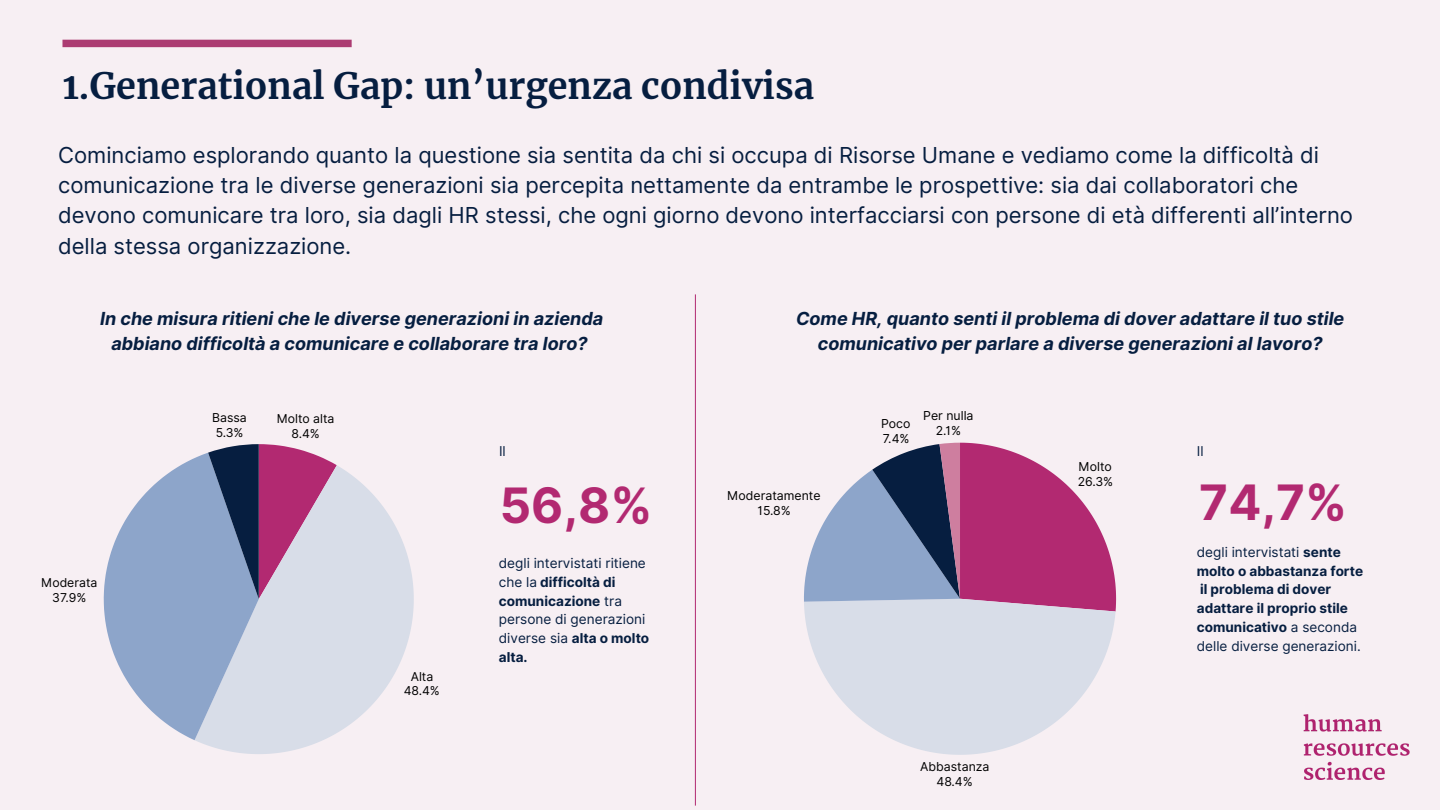
<style>
.page{position:relative;width:1440px;height:810px;background:#f7eff3}
.page>*{position:absolute;margin:0;border:0;box-sizing:border-box;transform-origin:0 0}
.t1{font:700 48.8px "Inter";color:#b22971}
.t2{font:700 36px "Merriweather";color:#061e40}
.t3{font:22px/30.2px "Inter";color:#061e40}
.t4{font:italic 700 18px/24.8px "Inter";color:#061e40;text-align:center}
.t5{font:700 13.6px/18.8px "Inter";color:#061e40}
.t6{font:13.6px/18.8px "Inter";color:#061e40}
.t7{font:12.3px/15px "Inter";color:#000;text-align:center}
.t8{font:12.2px/14.9px "Inter";color:#000;text-align:center}
.s1{font-weight:700}
.s2{font-weight:400}
</style>
<div class="page">
<svg style="left:804px;top:611px;width:312px;height:144px;fill:#d8dde8"></svg>
<svg style="left:804px;top:443px;width:312px;height:168px"></svg>
<svg style="left:195px;top:465px;width:219px;height:289px;fill:#d8dde8"></svg>
<svg style="left:104px;top:444px;width:233px;height:296px;background:#adacc8"></svg>
<hr style="left:695px;top:294px;width:1px;height:512px;background:#b22971">
<img style="left:1303px;top:714px;width:107px;height:66px">
<div style="left:62px;top:40px;width:290px;height:7px;background:#ac3c72"></div>
<h2 class="t2" style="left:62px;top:63px;width:753px">1.Generational Gap: un’urgenza condivisa</h2>
<h3 class="t3" style="left:58px;top:140px;width:1296px">Cominciamo esplorando quanto la questione sia sentita da chi si occupa di Risorse Umane e vediamo come la difficoltà di comunicazione tra le diverse generazioni sia percepita nettamente da entrambe le prospettive: sia dai collaboratori che devono comunicare tra loro, sia dagli HR stessi, che ogni giorno devono interfacciarsi con persone di età differenti all’interno della stessa organizzazione.</h3>
<p class="t4" style="left:100px;top:306px;width:505px">In che misura ritieni che le diverse generazioni in azienda abbiano difficoltà a comunicare e collaborare tra loro?</p>
<p class="t8" style="left:41px;top:576px;width:58px">Moderata<br>37.9%</p>
<p class="t8" style="left:212px;top:411px;width:36px;text-align:left">Bassa<br>5.3%</p>
<p class="t8" style="left:277px;top:411px;width:59px">Molto alta<br>8.4%</p>
<p class="t8" style="left:404px;top:669px;width:38px">Alta<br>48.4%</p>
<p class="t6" style="left:499px;top:442px;width:8px">Il</p>
<h1 class="t1" style="left:500px;top:476px;width:154px">56,8%</h1>
<p class="t6" style="left:499px;top:554px;width:152px">degli intervistati ritiene che la <span class="s1">difficoltà di comunicazione</span> tra persone di generazioni diverse sia <span class="s1">alta o molto alta.</span></p>
<h4 class="t4" style="left:796px;top:306px;width:550px">Come HR, quanto senti il problema di dover adattare il tuo stile comunicativo per parlare a diverse generazioni al lavoro?</h4>
<p class="t7" style="left:727px;top:488px;width:95px">Moderatamente<br>15.8%</p>
<p class="t7" style="left:881px;top:416px;width:31px;text-align:left">Poco<br>7.4%</p>
<p class="t7" style="left:923px;top:408px;width:52px">Per nulla<br>2.1%</p>
<p class="t7" style="left:920px;top:759px;width:71px">Abbastanza<br>48.4%</p>
<p class="t7" style="left:1078px;top:459px;width:37px;text-align:left">Molto<br>26.3%</p>
<h4 class="t6" style="left:1197px;top:442px;width:8px">Il</h4>
<p class="t1" style="left:1199px;top:473px;width:149px">74,7%</p>
<h1 class="t5" style="left:1197px;top:543px;width:168px"><span class="s2">degli intervistati</span> sente molto o abbastanza forte</h1>
<p class="t5" style="left:1197px;top:580px;width:165px">il problema di dover adattare il proprio stile comunicativo <span class="s2">a seconda delle diverse generazioni.</span></p>
</div>
